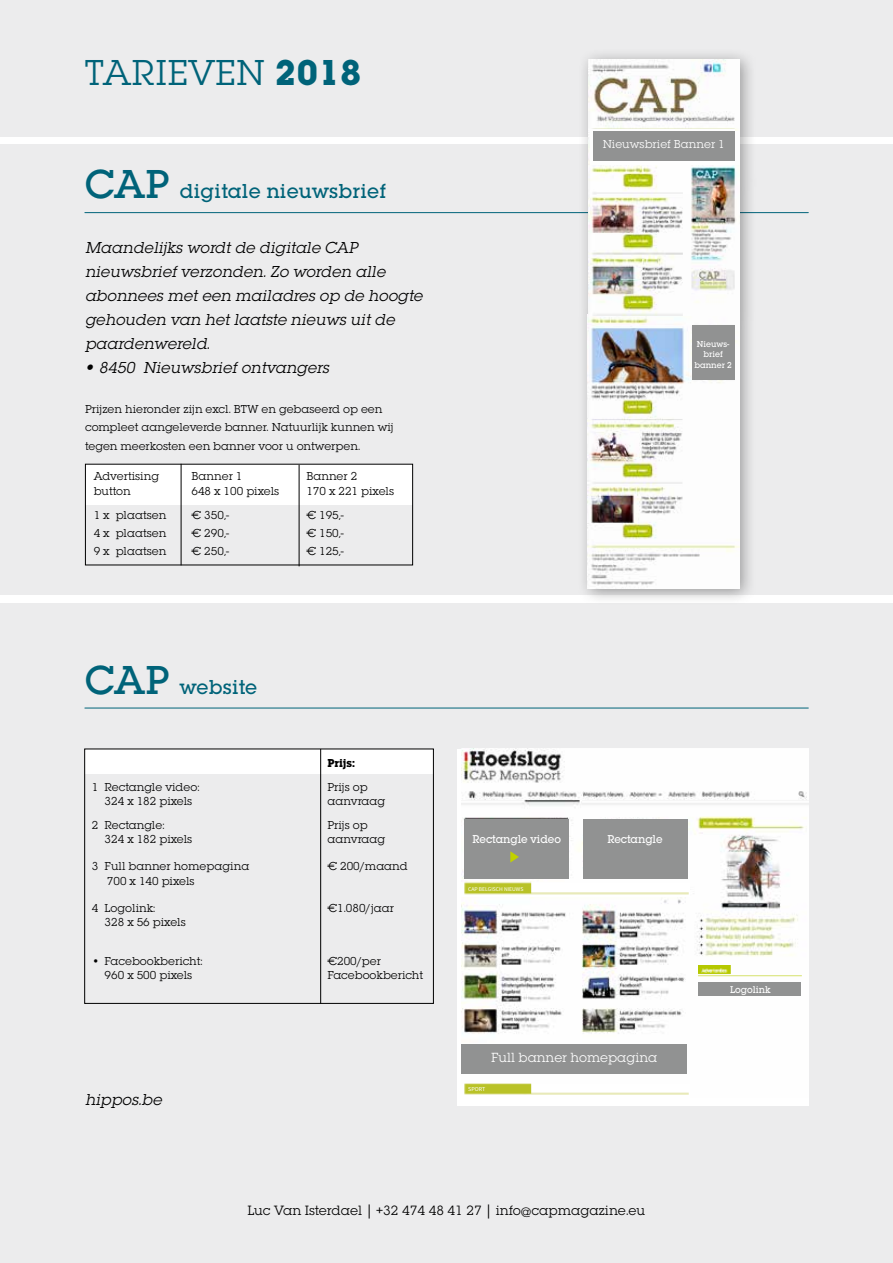
<style>
.page{position:relative;width:893px;height:1263px;background:#fff}
.page>*{position:absolute;margin:0;border:0;box-sizing:border-box;transform-origin:0 0}
.t1{font:37.5px "Lubalin Graph EF";letter-spacing:.01em;color:#006379}
.t2{font:500 21px "Lubalin Graph EF";letter-spacing:.01em;color:#006379}
.t3{font:italic 16.5px/24px "Lubalin Graph EF";color:#000}
.t4{font:14.1px "Lubalin Graph EF";color:#000}
.t5{font:13.8px "Lubalin Graph EF";color:#fff}
.t6{font:12px/18.3px "Lubalin Graph EF";color:#000}
.t7{font:12px "Lubalin Graph EF";color:#fff}
.t8{font:700 12px "Lubalin Graph EF";color:#000}
.t9{font:500 11.85px "Lubalin Graph EF";color:#fff;scale:.96 1}
.t10{font:500 10.2px "Lubalin Graph EF";color:#fff;scale:.96 1}
.t11{font:500 9px/10.8px "Lubalin Graph EF";color:#fff;text-align:center;scale:.96 1}
.t12{font:6px "Source Sans Pro";color:#fff}
.t13{font:5.7px "Source Sans Pro";color:#fff}
.s1{font-weight:700}
.s2{font-size:42px}
.s3{font-family:"Arial";font-weight:900}
</style>
<div class="page">
<div style="left:0;top:604px;width:893px;height:659px;background:#ececed"></div>
<div style="left:0;top:145px;width:893px;height:450px;background:#ececed"></div>
<div style="left:0;top:0;width:893px;height:136px;background:#ececed"></div>
<hr style="left:85px;top:212px;width:723px;height:1px;background:#006379">
<hr style="left:85px;top:708px;width:723px;height:1px;background:#006379">
<div style="left:85px;top:464px;width:328px;height:41px;background:#fff"></div>
<hr style="left:181px;top:464px;width:1px;height:101px;background:#000">
<hr style="left:299px;top:465px;width:1px;height:101px;background:#000">
<div style="left:85px;top:749px;width:349px;height:25px;background:#fff"></div>
<div style="left:84px;top:749px;width:350px;height:254px;border:1px solid #000"></div>
<hr style="left:320px;top:749px;width:1px;height:254px;background:#000">
<div style="left:577px;top:48px;width:180px;height:557px;background:#000;opacity:.35"></div>
<img style="left:588px;top:193px;width:152px;height:395px">
<img style="left:588px;top:131px;width:152px;height:62px">
<img style="left:588px;top:60px;width:152px;height:71px">
<img style="left:591px;top:130px;width:144px;height:63px">
<div style="left:593px;top:131px;width:141px;height:29px;background:#919292"></div>
<div style="left:692px;top:325px;width:42px;height:55px;background:#919292"></div>
<div style="left:457px;top:749px;width:352px;height:357px;background:#fff"></div>
<img style="left:461px;top:749px;width:348px;height:335px">
<div style="left:465px;top:819px;width:104px;height:59px;background:#919292"></div>
<div style="left:583px;top:819px;width:104px;height:59px;background:#919292"></div>
<svg style="left:510px;top:851px;width:9px;height:11px"></svg>
<div style="left:461px;top:1044px;width:226px;height:29px;background:#919292"></div>
<img style="left:461px;top:883px;width:229px;height:13px">
<img style="left:464px;top:1084px;width:225px;height:11px">
<div style="left:699px;top:983px;width:102px;height:13px;background:#919292"></div>
<img style="left:699px;top:966px;width:102px;height:14px">
<h1 class="t1" style="left:85px;top:50px;width:278px">TARIEVEN <span class="s1">2018</span></h1>
<h2 class="t2" style="left:85px;top:178px;width:302px"><span class="s2">CAP</span> digitale nieuwsbrief</h2>
<h3 class="t3" style="left:85px;top:236px;width:343px">Maandelijks wordtde digitale CAP nieuwsbriefverzonden.Zo worden alle abonnees meteen mailadres op de hoogte gehouden van hetlaatste nieuws uitde paardenwereld.</h3>
<h3 class="t3" style="left:85px;top:356px;width:249px"><span class="s3">•</span> 8450 Nieuwsbriefontvangers</h3>
<p class="t6" style="left:85px;top:400px;width:310px">Prijzen hieronder zijn excl. BTW en gebaseerd op een compleet aangeleverde banner. Natuurlijk kunnen wij tegen meerkosten een banner voor u ontwerpen.</p>
<p class="t6" style="left:94px;top:467px;width:67px">Advertising</p>
<p class="t6" style="left:192px;top:467px;width:52px">Banner 1</p>
<p class="t6" style="left:306px;top:467px;width:52px">Banner 2</p>
<p class="t6" style="left:94px;top:482px;width:39px">button</p>
<p class="t6" style="left:192px;top:482px;width:89px">648 x 100 pixels</p>
<p class="t6" style="left:306px;top:482px;width:89px">170 x 221 pixels</p>
<p class="t6" style="left:94px;top:506px;width:74px">1 x plaatsen</p>
<p class="t6" style="left:192px;top:506px;width:39px">€ 350,-</p>
<p class="t6" style="left:306px;top:506px;width:39px">€ 195,-</p>
<p class="t6" style="left:94px;top:524px;width:74px">4 x plaatsen</p>
<p class="t6" style="left:192px;top:524px;width:39px">€ 290,-</p>
<p class="t6" style="left:306px;top:524px;width:39px">€ 150,-</p>
<p class="t6" style="left:94px;top:542px;width:74px">9 x plaatsen</p>
<p class="t6" style="left:192px;top:542px;width:39px">€ 250,-</p>
<p class="t6" style="left:306px;top:542px;width:39px">€ 125,-</p>
<h2 class="t2" style="left:85px;top:673px;width:174px"><span class="s2">CAP</span> website</h2>
<p class="t8" style="left:327px;top:755px;width:29px">Prijs:</p>
<p class="t6" style="left:92px;top:777px;width:109px">1 Rectangle video:</p>
<p class="t6" style="left:327px;top:777px;width:42px">Prijs op</p>
<p class="t6" style="left:105px;top:792px;width:89px">324 x 182 pixels</p>
<p class="t6" style="left:327px;top:792px;width:60px">aanvraag</p>
<p class="t6" style="left:92px;top:816px;width:74px">2 Rectangle:</p>
<p class="t6" style="left:327px;top:816px;width:42px">Prijs op</p>
<p class="t6" style="left:105px;top:830px;width:89px">324 x 182 pixels</p>
<p class="t6" style="left:327px;top:830px;width:60px">aanvraag</p>
<p class="t6" style="left:92px;top:857px;width:159px">3 Full banner homepagina</p>
<p class="t6" style="left:327px;top:857px;width:82px">€ 200/maand</p>
<p class="t6" style="left:107px;top:872px;width:89px">700 x 140 pixels</p>
<p class="t6" style="left:92px;top:899px;width:65px">4 Logolink:</p>
<p class="t6" style="left:327px;top:899px;width:68px">€1.080/jaar</p>
<p class="t6" style="left:105px;top:913px;width:83px">328 x 56 pixels</p>
<p class="t6" style="left:92px;top:951px;width:112px">• Facebookbericht:</p>
<p class="t6" style="left:327px;top:951px;width:55px">€200/per</p>
<p class="t6" style="left:105px;top:966px;width:89px">960 x 500 pixels</p>
<p class="t6" style="left:327px;top:966px;width:97px">Facebookbericht</p>
<h3 class="t3" style="left:85px;top:1087px;width:82px">hippos.be</h3>
<p class="t7" style="left:603px;top:137px;width:124px">Nieuwsbrief Banner 1</p>
<p class="t11" style="left:694px;top:338px;width:40px">Nieuws&shy;brief banner 2</p>
<p class="t9" style="left:472px;top:832px;width:94px">Rectangle video</p>
<p class="t9" style="left:607px;top:832px;width:59px">Rectangle</p>
<p class="t13" style="left:468px;top:885px;width:57px">CAP BELGISCH NIEUWS</p>
<p class="t5" style="left:491px;top:1049px;width:168px">Full banner homepagina</p>
<p class="t12" style="left:468px;top:1086px;width:19px">SPORT</p>
<p class="t10" style="left:730px;top:983px;width:44px">Logolink</p>
<p class="t4" style="left:248px;top:1202px;width:399px">Luc Van Isterdael | +32 474 48 41 27 | info@capmagazine.eu</p>
</div>
